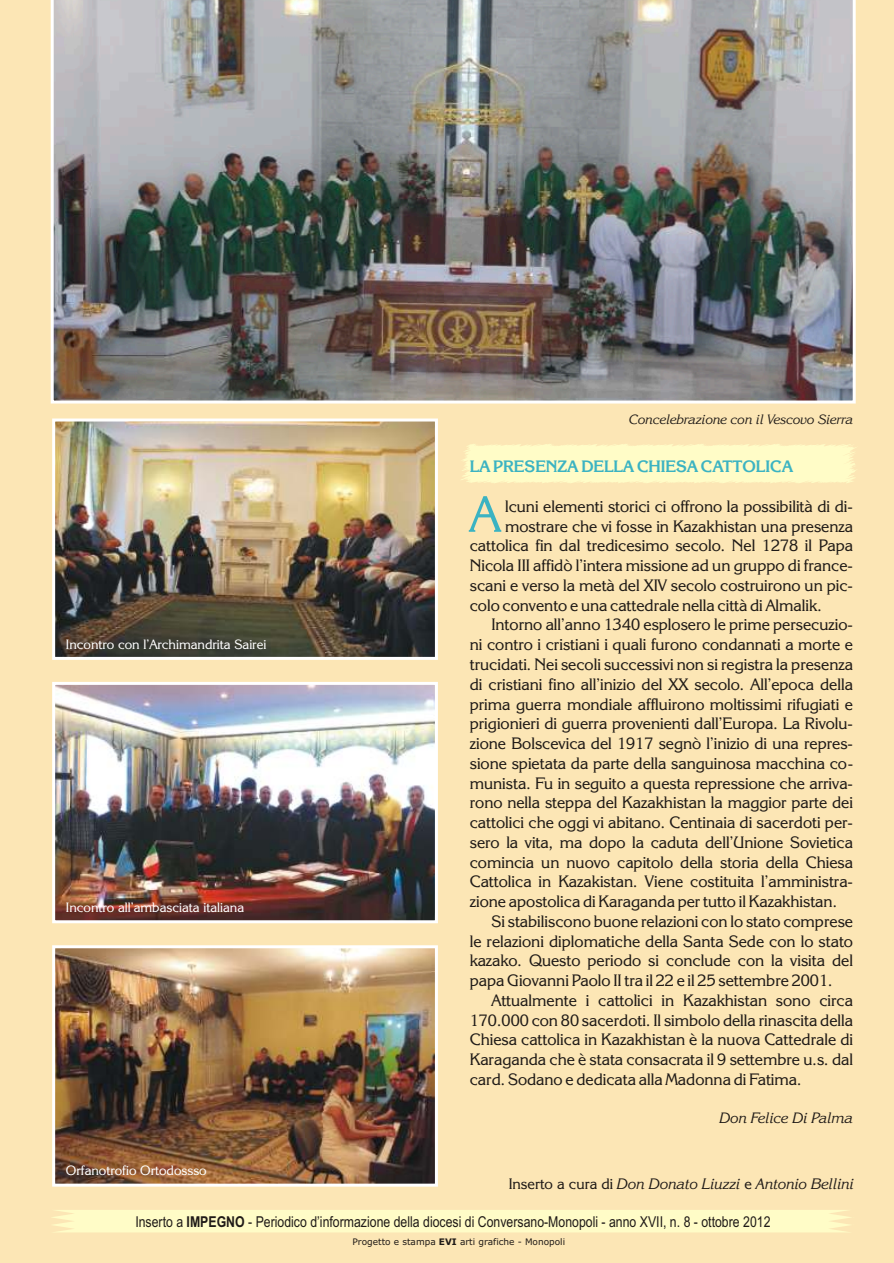
<style>
.page{position:relative;width:894px;height:1263px;background:#fce6b5}
.page>*{position:absolute;margin:0;border:0;box-sizing:border-box;transform-origin:0 0}
.t1{font:51px "Korinna BT";color:#3bb3c2}
.t2{font:16.5px "Korinna BT";color:#1f1a17}
.t3{font:700 16.5px "Korinna BT";color:#3bb3c2}
.t4{font:italic 15.15px "Korinna BT";color:#1f1a17}
.t5{font:15px "Arial Narrow";color:#1f1a17}
.t6{font:italic 15px "Korinna BT";color:#1f1a17}
.t7{font:13.5px "Korinna BT";color:#fff}
.t8{font:italic 13.5px "Korinna BT";color:#1f1a17}
.t9{font:9px "Verdana";color:#1f1a17}
.s1{font-style:normal}
.s2{font-weight:700}
</style>
<div class="page">
<img style="left:56px;top:423px;width:378px;height:233px">
<div style="left:52px;top:419px;width:386px;height:241px;border:3px solid #fff"></div>
<img style="left:56px;top:686px;width:378px;height:233px">
<div style="left:52px;top:682px;width:386px;height:241px;border:3px solid #fff"></div>
<img style="left:56px;top:949px;width:378px;height:234px">
<div style="left:52px;top:945px;width:386px;height:242px;border:3px solid #fff"></div>
<div style="left:52px;top:1210px;width:799px;height:22px;background:#fffcc7"></div>
<img style="left:50px;top:0;width:806px;height:404px">
<svg style="left:461px;top:444px;width:395px;height:39px;background:#fefac5"></svg>
<p class="t7" style="left:66px;top:639px;width:202px">Incontro con l’Archimandrita Sairei</p>
<p class="t7" style="left:66px;top:902px;width:180px">Incontro all’ambasciata italiana</p>
<p class="t7" style="left:66px;top:1165px;width:142px">Orfanotrofio Ortodossso</p>
<p class="t8" style="left:629px;top:414px;width:226px">Concelebrazione con il Vescovo Sierra</p>
<p class="t3" style="left:470px;top:460px;width:325px">LA PRESENZA DELLA CHIESA CATTOLICA</p>
<h1 class="t1" style="left:470px;top:493px;width:32px">A</h1>
<p class="t2" style="left:505px;top:499px;width:349px">lcuni elementi storici ci offrono la possibilità di di-</p>
<p class="t2" style="left:505px;top:519px;width:350px">mostrare che vi fosse in Kazakhistan una presenza</p>
<p class="t2" style="left:470px;top:539px;width:385px">cattolica fin dal tredicesimo secolo. Nel 1278 il Papa</p>
<p class="t2" style="left:470px;top:559px;width:385px">Nicola III affidò l’intera missione ad un gruppo di france-</p>
<p class="t2" style="left:470px;top:578px;width:385px">scani e verso la metà del XIV secolo costruirono un pic-</p>
<p class="t2" style="left:470px;top:598px;width:354px">colo convento e una cattedrale nella città di Almalik.</p>
<p class="t2" style="left:491px;top:618px;width:363px">Intorno all’anno 1340 esplosero le prime persecuzio-</p>
<p class="t2" style="left:470px;top:638px;width:385px">ni contro i cristiani i quali furono condannati a morte e</p>
<p class="t2" style="left:470px;top:657px;width:385px">trucidati. Nei secoli successivi non si registra la presenza</p>
<p class="t2" style="left:470px;top:677px;width:385px">di cristiani fino all’inizio del XX secolo. All’epoca della</p>
<p class="t2" style="left:470px;top:697px;width:385px">prima guerra mondiale affluirono moltissimi rifugiati e</p>
<p class="t2" style="left:470px;top:717px;width:385px">prigionieri di guerra provenienti dall’Europa. La Rivolu-</p>
<p class="t2" style="left:470px;top:737px;width:385px">zione Bolscevica del 1917 segnò l’inizio di una repres-</p>
<p class="t2" style="left:470px;top:756px;width:385px">sione spietata da parte della sanguinosa macchina co-</p>
<p class="t2" style="left:470px;top:776px;width:385px">munista. Fu in seguito a questa repressione che arriva-</p>
<p class="t2" style="left:470px;top:796px;width:385px">rono nella steppa del Kazakhistan la maggior parte dei</p>
<p class="t2" style="left:470px;top:816px;width:385px">cattolici che oggi vi abitano. Centinaia di sacerdoti per-</p>
<p class="t2" style="left:470px;top:835px;width:385px">sero la vita, ma dopo la caduta dell’Unione Sovietica</p>
<p class="t2" style="left:470px;top:855px;width:385px">comincia un nuovo capitolo della storia della Chiesa</p>
<p class="t2" style="left:470px;top:875px;width:385px">Cattolica in Kazakistan. Viene costituita l’amministra-</p>
<p class="t2" style="left:470px;top:895px;width:369px">zione apostolica di Karaganda per tutto il Kazakhistan.</p>
<p class="t2" style="left:491px;top:914px;width:363px">Si stabiliscono buone relazioni con lo stato comprese</p>
<p class="t2" style="left:470px;top:934px;width:385px">le relazioni diplomatiche della Santa Sede con lo stato</p>
<p class="t2" style="left:470px;top:954px;width:385px">kazako. Questo periodo si conclude con la visita del</p>
<p class="t2" style="left:470px;top:974px;width:364px">papa Giovanni Paolo II tra il 22 e il 25 settembre 2001.</p>
<p class="t2" style="left:491px;top:993px;width:363px">Attualmente i cattolici in Kazakhistan sono circa</p>
<p class="t2" style="left:470px;top:1013px;width:385px">170.000 con 80 sacerdoti. Il simbolo della rinascita della</p>
<p class="t2" style="left:470px;top:1033px;width:385px">Chiesa cattolica in Kazakhistan è la nuova Cattedrale di</p>
<p class="t2" style="left:470px;top:1053px;width:385px">Karaganda che è stata consacrata il 9 settembre u.s. dal</p>
<p class="t2" style="left:470px;top:1072px;width:333px">card. Sodano e dedicata alla Madonna di Fatima.</p>
<p class="t6" style="left:720px;top:1112px;width:135px">Don Felice Di Palma</p>
<p class="t4" style="left:509px;top:1178px;width:347px"><span class="s1">Inserto a cura di</span> Don Donato Liuzzi <span class="s1">e</span> Antonio Bellini</p>
<p class="t5" style="left:135px;top:1216px;width:637px">Inserto a <span class="s2">IMPEGNO</span> - Periodico d’informazione della diocesi di Conversano-Monopoli - anno XVII, n. 8 - ottobre 2012</p>
<p class="t9" style="left:352px;top:1238px;width:214px">Progetto e stampa <span class="s2">EVI</span> arti grafiche - Monopoli</p>
</div>
